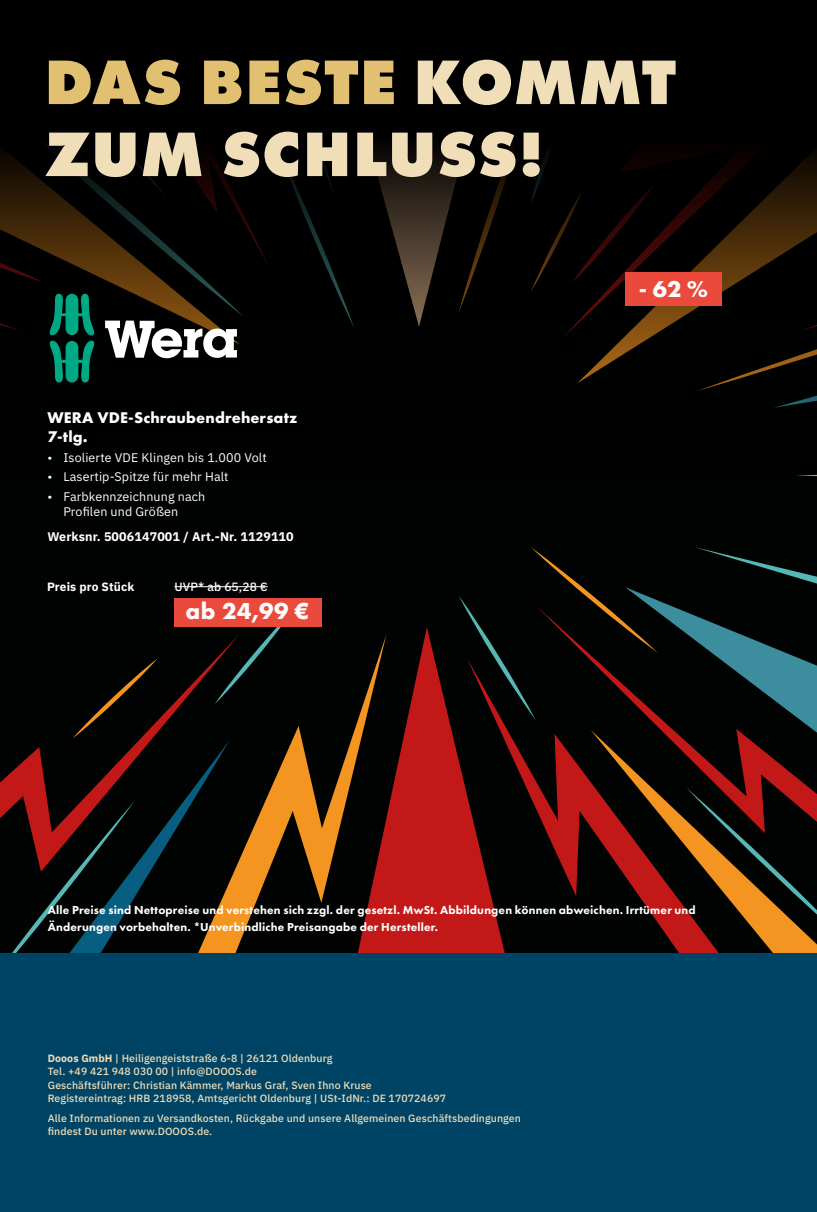
<style>
.page{position:relative;width:817px;height:1212px;background:#fff}
.page>*{position:absolute;margin:0;border:0;box-sizing:border-box;transform-origin:0 0}
.t1{font:800 65.1px/72px "Futura PT";letter-spacing:.01em;color:#f0deb9}
.t2{font:700 24px "Futura PT";color:#fff}
.t3{font:700 23.7px "Futura PT";color:#fff}
.t4{font:700 16.05px/18.9px "Futura PT";letter-spacing:.01em;color:#fff}
.t5{font:12.45px/15px "IBM Plex Sans";letter-spacing:.01em;color:#fff}
.t6{font:700 12.45px "IBM Plex Sans";letter-spacing:.01em;color:#fff}
.t7{font:800 12px/16.5px "Futura PT";letter-spacing:.015em;color:#fff}
.t8{font:700 12px "IBM Plex Sans";letter-spacing:.01em;color:#fff}
.t9{font:500 12px "IBM Plex Sans";letter-spacing:.01em;color:#fff}
.t10{font:500 10.5px/13.5px "IBM Plex Sans";letter-spacing:.01em;color:#f0deb9}
.s1{color:#e2c072}
.s2{font-weight:700}
</style>
<div class="page">
<div style="left:0;top:952px;width:816px;height:260px;background:#004465"></div>
<div style="left:0;top:0;width:816px;height:952px;background:#000"></div>
<svg style="left:371px;top:151px;width:87px;height:175px"></svg>
<svg style="left:577px;top:338px;width:72px;height:45px"></svg>
<svg style="left:386px;top:627px;width:81px;height:325px;fill:#c21818"></svg>
<svg style="left:695px;top:547px;width:121px;height:37px"></svg>
<svg style="left:239px;top:636px;width:147px;height:316px"></svg>
<svg style="left:467px;top:721px;width:68px;height:231px"></svg>
<svg style="left:0;top:658px;width:239px;height:294px"></svg>
<svg style="left:535px;top:605px;width:281px;height:347px"></svg>
<svg style="left:564px;top:155px;width:132px;height:183px"></svg>
<svg style="left:696px;top:151px;width:120px;height:326px"></svg>
<svg style="left:73px;top:658px;width:84px;height:80px"></svg>
<svg style="left:214px;top:626px;width:78px;height:78px"></svg>
<svg style="left:686px;top:787px;width:130px;height:165px"></svg>
<svg style="left:0;top:800px;width:135px;height:152px"></svg>
<svg style="left:282px;top:156px;width:72px;height:171px"></svg>
<svg style="left:458px;top:547px;width:200px;height:174px"></svg>
<svg style="left:458px;top:151px;width:215px;height:162px"></svg>
<svg style="left:0;top:151px;width:237px;height:231px"></svg>
<hr style="left:174px;top:586px;width:94px;height:1px;background:#fff">
<div style="left:174px;top:598px;width:147px;height:28px;background:#e94a3c"></div>
<div style="left:625px;top:272px;width:96px;height:34px;background:#e94a3c"></div>
<h1 class="t1" style="left:44px;top:45px;width:633px"><span class="s1">DAS BESTE</span> KOMMT<br>ZUM SCHLUSS!</h1>
<h3 class="t4" style="left:47px;top:408px;width:251px">WERA VDE-Schraubendrehersatz<br>7-tlg.</h3>
<p class="t5" style="left:47px;top:449px;width:221px">• Isolierte VDE Klingen bis 1.000 Volt</p>
<p class="t5" style="left:47px;top:468px;width:183px">• Lasertip-Spitze für mehr Halt</p>
<p class="t5" style="left:63px;top:488px;width:143px;text-indent:-16px">• Farbkennzeichnung nach<br>Profilen und Größen</p>
<p class="t6" style="left:47px;top:526px;width:248px">Werksnr. 5006147001 / Art.-Nr. 1129110</p>
<p class="t8" style="left:47px;top:577px;width:89px">Preis pro Stück</p>
<p class="t9" style="left:174px;top:577px;width:95px">UVP* ab 65,28 €</p>
<h2 class="t2" style="left:185px;top:596px;width:125px">ab 24,99 €</h2>
<h3 class="t3" style="left:638px;top:274px;width:71px">- 62 %</h3>
<p class="t7" style="left:48px;top:902px;width:649px">Alle Preise sind Nettopreise und verstehen sich zzgl. der gesetzl. MwSt. Abbildungen können abweichen. Irrtümer und<br>Änderungen vorbehalten. *Unverbindliche Preisangabe der Hersteller.</p>
<p class="t10" style="left:48px;top:1050px;width:400px"><span class="s2">Dooos GmbH</span> | Heiligengeiststraße 6-8 | 26121 Oldenburg<br>Tel. +49 421 948 030 00 | info@DOOOS.de<br>Geschäftsführer: Christian Kämmer, Markus Graf, Sven Ihno Kruse Registereintrag: HRB 218958, Amtsgericht Oldenburg | USt-IdNr.: DE 170724697</p>
<p class="t10" style="left:48px;top:1110px;width:474px">Alle Informationen zu Versandkosten, Rückgabe und unsere Allgemeinen Geschäftsbedingungen findest Du unter www.DOOOS.de.</p>
</div>
